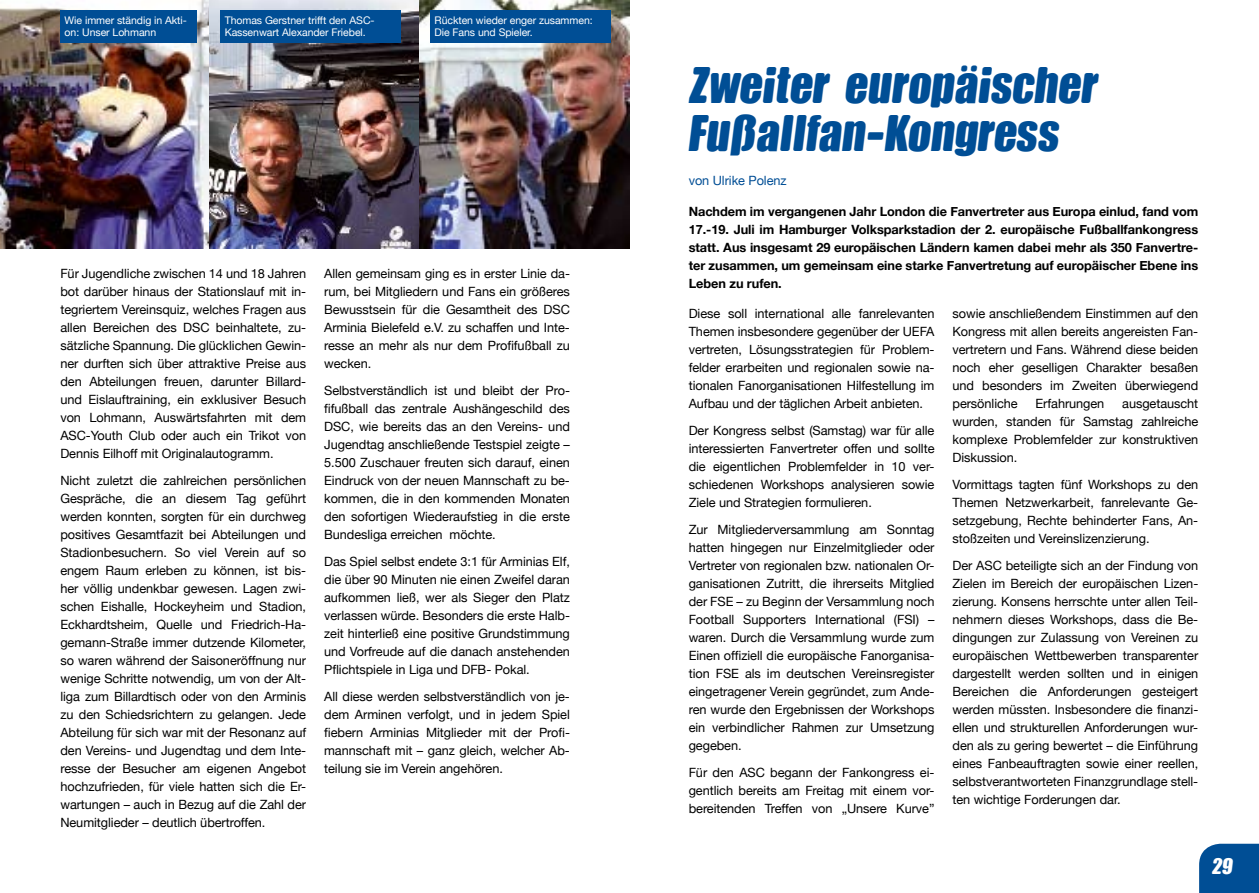
<style>
.page{position:relative;width:1259px;height:893px;background:#fff}
.page>*{position:absolute;margin:0;border:0;box-sizing:border-box;transform-origin:0 0}
.t1{font:48px/48px "Arminia";letter-spacing:-.02em;color:#004e95}
.t2{font:21px "Arminia";color:#fff}
.t3{font:12.75px/18px "Helvetica Neue";letter-spacing:-.005em;color:#000;text-align:justify}
.t4{font:700 12.75px/18px "Helvetica Neue";letter-spacing:-.005em;color:#000;text-align:justify}
.t5{font:12.75px "Helvetica Neue";letter-spacing:-.005em;color:#004e95}
.t6{font:10.5px/12px "Helvetica Neue";letter-spacing:-.005em;color:#fff}
</style>
<div class="page">
<div style="left:1199px;top:844px;width:60px;height:49px;background:#004e95"></div>
<img style="left:0;top:0;width:629px;height:248px">
<div style="left:60px;top:11px;width:137px;height:32px;background:#004e95"></div>
<div style="left:220px;top:11px;width:181px;height:32px;background:#004e95"></div>
<div style="left:430px;top:11px;width:181px;height:32px;background:#004e95"></div>
<p class="t6" style="left:65px;top:14px;width:124px">Wie immer ständig in Akti&shy;on: Unser Lohmann</p>
<p class="t6" style="left:225px;top:14px;width:151px">Thomas Gerstner trifft den ASC-<br>Kassenwart Alexander Friebel.</p>
<p class="t6" style="left:434px;top:14px;width:160px">Rückten wieder enger zusammen:<br>Die Fans und Spieler.</p>
<p class="t3" style="left:60px;top:264px;width:247px">Für Jugendliche zwischen 14 und 18 Jahren bot darüber hinaus der Stationslauf mit in&shy;tegriertem Vereinsquiz, welches Fragen aus allen Bereichen des DSC beinhaltete, zu&shy;sätzliche Spannung. Die glücklichen Gewin&shy;ner durften sich über attraktive Preise aus den Abteilungen freuen, darunter Billard&shy;und Eislauftraining, ein exklusiver Besuch von Lohmann, Auswärtsfahrten mit dem ASC-Youth Club oder auch ein Trikot von Dennis Eilhoff mit Originalautogramm.</p>
<p class="t3" style="left:60px;top:471px;width:247px">Nicht zuletzt die zahlreichen persönlichen Gespräche, die an diesem Tag geführt werden konnten, sorgten für ein durchweg positives Gesamtfazit bei Abteilungen und Stadionbesuchern. So viel Verein auf so engem Raum erleben zu können, ist bis&shy;her völlig undenkbar gewesen. Lagen zwi&shy;schen Eishalle, Hockeyheim und Stadion, Eckhardtsheim, Quelle und Friedrich-Ha&shy;gemann-Straße immer dutzende Kilometer, so waren während der Saisoneröffnung nur wenige Schritte notwendig, um von der Alt&shy;liga zum Billardtisch oder von den Arminis zu den Schiedsrichtern zu gelangen. Jede Abteilung für sich war mit der Resonanz auf den Vereins- und Jugendtag und dem Inte&shy;resse der Besucher am eigenen Angebot hochzufrieden, für viele hatten sich die Er&shy;wartungen – auch in Bezug auf die Zahl der Neumitglieder – deutlich übertroffen.</p>
<p class="t3" style="left:324px;top:264px;width:247px">Allen gemeinsam ging es in erster Linie da&shy;rum, bei Mitgliedern und Fans ein größeres Bewusstsein für die Gesamtheit des DSC Arminia Bielefeld e.V. zu schaffen und Inte&shy;resse an mehr als nur dem Profifußball zu wecken.</p>
<p class="t3" style="left:324px;top:381px;width:247px">Selbstverständlich ist und bleibt der Pro&shy;fifußball das zentrale Aushängeschild des DSC, wie bereits das an den Vereins- und Jugendtag anschließende Testspiel zeigte – 5.500 Zuschauer freuten sich darauf, einen Eindruck von der neuen Mannschaft zu be&shy;kommen, die in den kommenden Monaten den sofortigen Wiederaufstieg in die erste Bundesliga erreichen möchte.</p>
<p class="t3" style="left:324px;top:552px;width:247px">Das Spiel selbst endete 3:1 für Arminias Elf, die über 90 Minuten nie einen Zweifel daran aufkommen ließ, wer als Sieger den Platz verlassen würde. Besonders die erste Halb&shy;zeit hinterließ eine positive Grundstimmung und Vorfreude auf die danach anstehenden Pflichtspiele in Liga und DFB- Pokal.</p>
<p class="t3" style="left:324px;top:687px;width:247px">All diese werden selbstverständlich von je&shy;dem Arminen verfolgt, und in jedem Spiel fiebern Arminias Mitglieder mit der Profi&shy;mannschaft mit – ganz gleich, welcher Ab&shy;teilung sie im Verein angehören.</p>
<h1 class="t1" style="left:688px;top:62px;width:413px">Zweiter europäischer<br>Fußallfan-Kongress</h1>
<p class="t5" style="left:688px;top:173px;width:99px">von Ulrike Polenz</p>
<p class="t4" style="left:688px;top:202px;width:511px">Nachdem im vergangenen Jahr London die Fanvertreter aus Europa einlud, fand vom 17.-19. Juli im Hamburger Volksparkstadion der 2. europäische Fußballfankongress statt. Aus insgesamt 29 europäischen Ländern kamen dabei mehr als 350 Fanvertre&shy;ter zusammen, um gemeinsam eine starke Fanvertretung auf europäischer Ebene ins Leben zu rufen.</p>
<p class="t3" style="left:688px;top:304px;width:247px">Diese soll international alle fanrelevanten Themen insbesondere gegenüber der UEFA vertreten, Lösungsstrategien für Problem&shy;felder erarbeiten und regionalen sowie na&shy;tionalen Fanorganisationen Hilfestellung im Aufbau und der täglichen Arbeit anbieten.</p>
<p class="t3" style="left:688px;top:421px;width:247px">Der Kongress selbst (Samstag) war für alle interessierten Fanvertreter offen und sollte die eigentlichen Problemfelder in 10 ver&shy;schiedenen Workshops analysieren sowie Ziele und Strategien formulieren.</p>
<p class="t3" style="left:688px;top:520px;width:247px">Zur Mitgliederversammlung am Sonntag hatten hingegen nur Einzelmitglieder oder Vertreter von regionalen bzw. nationalen Or&shy;ganisationen Zutritt, die ihrerseits Mitglied der FSE – zu Beginn der Versammlung noch Football Supporters International (FSI) – waren. Durch die Versammlung wurde zum Einen offiziell die europäische Fanorganisa&shy;tion FSE als im deutschen Vereinsregister eingetragener Verein gegründet, zum Ande&shy;ren wurde den Ergebnissen der Workshops ein verbindlicher Rahmen zur Umsetzung gegeben.</p>
<p class="t3" style="left:688px;top:763px;width:247px">Für den ASC begann der Fankongress ei&shy;gentlich bereits am Freitag mit einem vor&shy;bereitenden Treffen von „Unsere Kurve”</p>
<p class="t3" style="left:952px;top:304px;width:247px">sowie anschließendem Einstimmen auf den Kongress mit allen bereits angereisten Fan&shy;vertretern und Fans. Während diese beiden noch eher geselligen Charakter besaßen und besonders im Zweiten überwiegend persönliche</p>
<p class="t3" style="left:1035px;top:394px;width:70px">Erfahrungen</p>
<p class="t3" style="left:952px;top:394px;width:247px;text-indent:170px">ausgetauscht wurden, standen für Samstag zahlreiche komplexe Problemfelder zur konstruktiven Diskussion.</p>
<p class="t3" style="left:952px;top:475px;width:247px">Vormittags tagten fünf Workshops zu den Themen Netzwerkarbeit, fanrelevante Ge&shy;setzgebung, Rechte behinderter Fans, An&shy;stoßzeiten und Vereinslizenzierung.</p>
<p class="t3" style="left:952px;top:556px;width:247px">Der ASC beteiligte sich an der Findung von Zielen im Bereich der europäischen Lizen&shy;zierung. Konsens herrschte unter allen Teil&shy;nehmern dieses Workshops, dass die Be&shy;dingungen zur Zulassung von Vereinen zu europäischen Wettbewerben transparenter dargestellt werden sollten und in einigen Bereichen die Anforderungen gesteigert werden müssten. Insbesondere die finanzi&shy;ellen und strukturellen Anforderungen wur&shy;den als zu gering bewertet – die Einführung eines Fanbeauftragten sowie einer reellen, selbstverantworteten Finanzgrundlage stell&shy;ten wichtige Forderungen dar.</p>
<h2 class="t2" style="left:1212px;top:855px;width:23px">29</h2>
</div>
